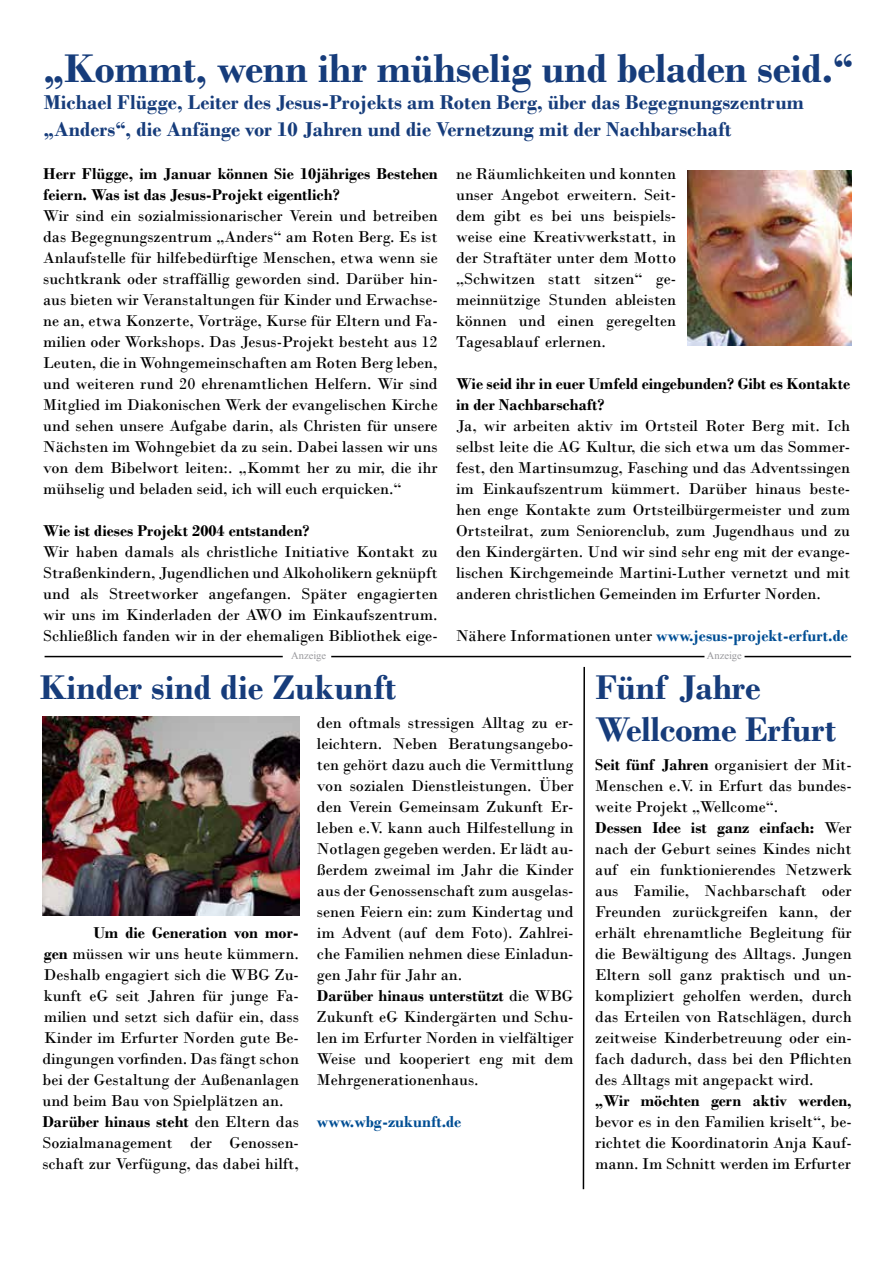
<style>
.page{position:relative;width:893px;height:1263px;background:#fff}
.page>*{position:absolute;margin:0;border:0;box-sizing:border-box;transform-origin:0 0}
.t1{font:700 42px "Bodoni";letter-spacing:-.005em;color:#163c7b}
.t2{font:700 36px/42px "Bodoni";letter-spacing:-.01em;color:#163c7b}
.t3{font:700 21px/27px "Bodoni";color:#163c7b}
.t4{font:16.5px/21px "Bodoni";color:#000;text-align:justify}
.t5{font:700 16.5px/21px "Bodoni";color:#000}
.t6{font:700 16.5px "Bodoni";color:#004e94}
.t7{font:10.5px "Times New Roman";color:#98989c}
.s1{font-weight:400;color:#000}
.s2{font-weight:700}
</style>
<div class="page">
<hr style="left:331px;top:656px;width:373px;height:1px;background:#000">
<hr style="left:45px;top:656px;width:238px;height:1px;background:#000">
<img style="left:687px;top:170px;width:164px;height:175px">
<svg style="left:582px;top:666px;width:3px;height:524px"></svg>
<hr style="left:744px;top:656px;width:107px;height:1px;background:#000">
<img style="left:43px;top:716px;width:256px;height:200px">
<h1 class="t1" style="left:44px;top:43px;width:811px">„Kommt, wenn ihr mühselig und beladen seid.“</h1>
<p class="t3" style="left:44px;top:88px;width:762px">Michael Flügge, Leiter des Jesus-Projekts am Roten Berg, über das Begegnungszentrum „Anders“, die Anfänge vor 10 Jahren und die Vernetzung mit der Nachbarschaft</p>
<p class="t5" style="left:43px;top:163px;width:396px">Herr Flügge, im Januar können Sie 10jähriges Bestehen feiern. Was ist das Jesus-Projekt eigentlich?</p>
<p class="t4" style="left:43px;top:205px;width:396px">Wir sind ein sozialmissionarischer Verein und betreiben das Begegnungszentrum „Anders“ am Roten Berg. Es ist Anlaufstelle für hilfebedürftige Menschen, etwa wenn sie suchtkrank oder straffällig geworden sind. Darüber hin&shy;aus bieten wir Veranstaltungen für Kinder und Erwachse&shy;ne an, etwa Konzerte, Vorträge, Kurse für Eltern und Fa&shy;milien oder Workshops. Das Jesus-Projekt besteht aus 12<br>Leuten, die in Wohngemeinschaften am Roten Berg leben, und weiteren rund 20 ehrenamtlichen Helfern. Wir sind Mitglied im Diakonischen Werk der evangelischen Kirche und sehen unsere Aufgabe darin, als Christen für unsere Nächsten im Wohngebiet da zu sein. Dabei lassen wir uns von dem Bibelwort leiten:. „Kommt her zu mir, die ihr mühselig und beladen seid, ich will euch erquicken.“</p>
<p class="t5" style="left:43px;top:520px;width:268px">Wie ist dieses Projekt 2004 entstanden?</p>
<p class="t4" style="left:43px;top:541px;width:396px">Wir haben damals als christliche Initiative Kontakt zu Straßenkindern, Jugendlichen und Alkoholikern geknüpft und als Streetworker angefangen. Später engagierten wir uns im Kinderladen der AWO im Einkaufszentrum.<br>Schließlich fanden wir in der ehemaligen Bibliothek eige-</p>
<p class="t4" style="left:456px;top:163px;width:222px">ne Räumlichkeiten und konnten unser Angebot erweitern. Seit&shy;dem gibt es bei uns beispiels&shy;weise eine Kreativwerkstatt, in der Straftäter unter dem Motto „Schwitzen statt sitzen“ ge&shy;meinnützige Stunden ableisten können und einen geregelten Tagesablauf erlernen.</p>
<p class="t5" style="left:456px;top:373px;width:396px">Wie seid ihr in euer Umfeld eingebunden? Gibt es Kontakte in der Nachbarschaft?</p>
<p class="t4" style="left:456px;top:415px;width:396px">Ja, wir arbeiten aktiv im Ortsteil Roter Berg mit. Ich selbst leite die AG Kultur, die sich etwa um das Sommer&shy;fest, den Martinsumzug, Fasching und das Adventssingen im Einkaufszentrum kümmert. Darüber hinaus beste&shy;hen enge Kontakte zum Ortsteilbürgermeister und zum Ortsteilrat, zum Seniorenclub, zum Jugendhaus und zu den Kindergärten. Und wir sind sehr eng mit der evange&shy;lischen Kirchgemeinde Martini-Luther vernetzt und mit anderen christlichen Gemeinden im Erfurter Norden.</p>
<p class="t6" style="left:456px;top:626px;width:393px"><span class="s1">Nähere Informationen unter</span> www.jesus-projekt-erfurt.de</p>
<h2 class="t2" style="left:596px;top:666px;width:242px">Fünf Jahre<br>Wellcome Erfurt</h2>
<p class="t7" style="left:291px;top:649px;width:36px">Anzeige</p>
<p class="t7" style="left:707px;top:649px;width:36px">Anzeige</p>
<h2 class="t2" style="left:40px;top:666px;width:358px">Kinder sind die Zukunft</h2>
<p class="t4" style="left:317px;top:712px;width:258px;text-align:left">den oftmals stressigen Alltag zu er&shy;leichtern. Neben Beratungsangebo&shy;ten gehört dazu auch die Vermittlung von sozialen Dienstleistungen. Über den Verein Gemeinsam Zukunft Er&shy;leben e.V. kann auch Hilfestellung in Notlagen gegeben werden. Er lädt au&shy;ßerdem zweimal im Jahr die Kinder aus der Genossenschaft zum ausgelas&shy;senen Feiern ein: zum Kindertag und im Advent (auf dem Foto). Zahlrei&shy;che Familien nehmen diese Einladun&shy;gen Jahr für Jahr an.<br><span class="s2">Darüber hinaus unterstützt</span> die WBG Zukunft eG Kindergärten und Schu&shy;len im Erfurter Norden in vielfältiger Weise und kooperiert eng mit dem Mehrgenerationenhaus.</p>
<p class="t6" style="left:317px;top:1112px;width:146px">www.wbg-zukunft.de</p>
<p class="t4" style="left:595px;top:754px;width:258px;text-align:left"><span class="s2">Seit fünf Jahren</span> organisiert der Mit-Menschen e.V. in Erfurt das bundes&shy;weite Projekt „Wellcome“.<br><span class="s2">Dessen Idee ist ganz einfach:</span> Wer nach der Geburt seines Kindes nicht auf ein funktionierendes Netzwerk aus Familie, Nachbarschaft oder Freunden zurückgreifen kann, der erhält ehrenamtliche Begleitung für die Bewältigung des Alltags. Jungen Eltern soll ganz praktisch und un&shy;kompliziert geholfen werden, durch das Erteilen von Ratschlägen, durch zeitweise Kinderbetreuung oder ein&shy;fach dadurch, dass bei den Pflichten des Alltags mit angepackt wird.</p>
<p class="t5" style="left:595px;top:1090px;width:258px">„Wir möchten gern aktiv werden,</p>
<p class="t4" style="left:595px;top:1111px;width:258px">bevor es in den Familien kriselt“, be&shy;richtet die Koordinatorin Anja Kauf&shy;mann. Im Schnitt werden im Erfurter</p>
<p class="t4" style="left:42px;top:922px;width:258px;text-align:left;text-indent:51px"><span class="s2">Um die Generation von mor&shy;gen</span> müssen wir uns heute kümmern.<br>Deshalb engagiert sich die WBG Zu&shy;kunft eG seit Jahren für junge Fa&shy;milien und setzt sich dafür ein, dass Kinder im Erfurter Norden gute Be&shy;dingungen vorfinden. Das fängt schon bei der Gestaltung der Außenanlagen und beim Bau von Spielplätzen an.<br><span class="s2">Darüber hinaus steht</span> den Eltern das Sozialmanagement der Genossen&shy;schaft zur Verfügung, das dabei hilft,</p>
</div>
